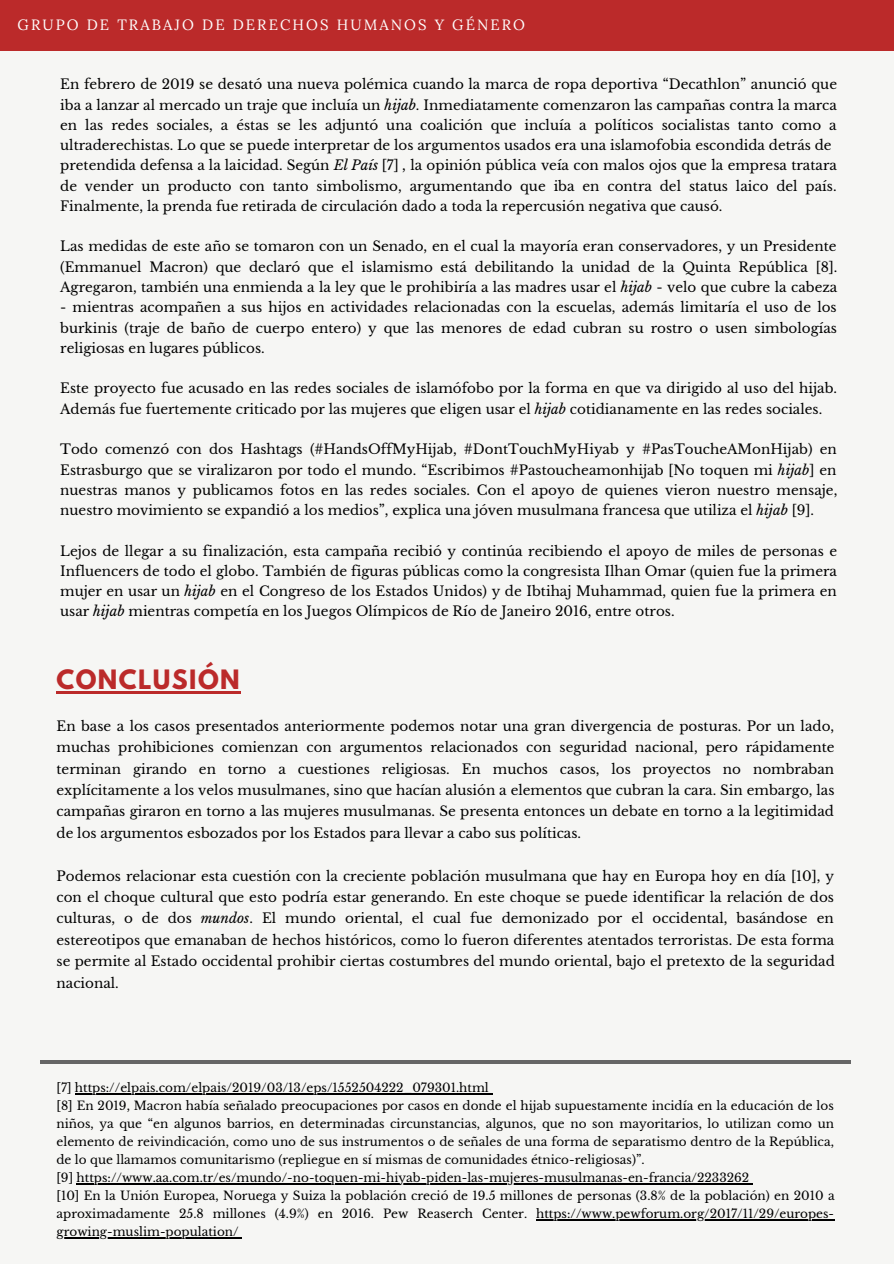
<style>
.page{position:relative;width:894px;height:1264px;background:#fff}
.page>*{position:absolute;margin:0;border:0;box-sizing:border-box;transform-origin:0 0}
.t1{font:700 23.7px "League Spartan";letter-spacing:.06em;color:#bb2a2a}
.t2{font:14.85px "Lora";letter-spacing:.14em;color:#fff}
.t3{font:13.5px/20.2px "Libre Baskerville";color:#000;text-align:justify}
.t4{font:12px/18px "Libre Baskerville";color:#000;text-align:justify}
.s1{font-style:italic}
</style>
<div class="page">
<div style="left:0;top:0;width:893px;height:1263px;background:#f6f6f4"></div>
<hr style="left:41px;top:1060px;width:809px;height:3px;background:#666">
<hr style="left:75px;top:1093px;width:413px;height:1px;background:#000">
<hr style="left:77px;top:1183px;width:672px;height:1px;background:#000">
<hr style="left:536px;top:1219px;width:298px;height:1px;background:#000">
<hr style="left:56px;top:1237px;width:183px;height:1px;background:#000">
<div style="left:0;top:0;width:893px;height:50px;background:#bb2a2a"></div>
<hr style="left:56px;top:691px;width:185px;height:2px;background:#bb2a2a">
<p class="t2" style="left:18px;top:15px;width:509px">GRUPO DE TRABAJO DE DERECHOS HUMANOS Y GÉNERO</p>
<p class="t3" style="left:60px;top:74px;width:778px">En febrero de 2019 se desató una nueva polémica cuando la marca de ropa deportiva “Decathlon” anunció que iba a lanzar al mercado un traje que incluía un <span class="s1">hijab</span>. Inmediatamente comenzaron las campañas contra la marca en las redes sociales, a éstas se les adjuntó una coalición que incluía a políticos socialistas tanto como a ultraderechistas. Lo que se puede interpretar de los argumentos usados era una islamofobia escondida detrás de</p>
<p class="t3" style="left:60px;top:155px;width:778px">pretendida defensa a la laicidad. Según <span class="s1">El País</span> [7] , la opinión pública veía con malos ojos que la empresa tratara de vender un producto con tanto simbolismo, argumentando que iba en contra del status laico del país.<br>Finalmente, la prenda fue retirada de circulación dado a toda la repercusión negativa que causó.</p>
<p class="t3" style="left:60px;top:236px;width:778px">Las medidas de este año se tomaron con un Senado, en el cual la mayoría eran conservadores, y un Presidente (Emmanuel Macron) que declaró que el islamismo está debilitando la unidad de la Quinta República [8].<br>Agregaron, también una enmienda a la ley que le prohibiría a las madres usar el <span class="s1">hijab</span> - velo que cubre la cabeza</p>
<p class="t3" style="left:60px;top:297px;width:778px">- mientras acompañen a sus hijos en actividades relacionadas con la escuelas, además limitaría el uso de los burkinis (traje de baño de cuerpo entero) y que las menores de edad cubran su rostro o usen simbologías religiosas en lugares públicos.</p>
<p class="t3" style="left:60px;top:378px;width:778px">Este proyecto fue acusado en las redes sociales de islamófobo por la forma en que va dirigido al uso del hijab.<br>Además fue fuertemente criticado por las mujeres que eligen usar el <span class="s1">hijab</span> cotidianamente en las redes sociales.</p>
<p class="t3" style="left:60px;top:439px;width:778px">Todo comenzó con dos Hashtags (#HandsOffMyHijab, #DontTouchMyHiyab y #PasToucheAMonHijab) en Estrasburgo que se viralizaron por todo el mundo. “Escribimos #Pastoucheamonhijab [No toquen mi <span class="s1">hijab</span>] en nuestras manos y publicamos fotos en las redes sociales. Con el apoyo de quienes vieron nuestro mensaje, nuestro movimiento se expandió a los medios”, explica una jóven musulmana francesa que utiliza el <span class="s1">hijab</span> [9].</p>
<p class="t3" style="left:60px;top:541px;width:778px">Lejos de llegar a su finalización, esta campaña recibió y continúa recibiendo el apoyo de miles de personas e Influencers de todo el globo. También de figuras públicas como la congresista Ilhan Omar (quien fue la primera mujer en usar un <span class="s1">hijab</span> en el Congreso de los Estados Unidos) y de Ibtihaj Muhammad, quien fue la primera en usar <span class="s1">hijab</span> mientras competía en los Juegos Olímpicos de Río de Janeiro 2016, entre otros.</p>
<p class="t1" style="left:56px;top:667px;width:185px">CONCLUSIÓN</p>
<p class="t3" style="left:56px;top:715px;width:779px;line-height:21.5px">En base a los casos presentados anteriormente podemos notar una gran divergencia de posturas. Por un lado, muchas prohibiciones comienzan con argumentos relacionados con seguridad nacional, pero rápidamente terminan girando en torno a cuestiones religiosas. En muchos casos, los proyectos no nombraban explícitamente a los velos musulmanes, sino que hacían alusión a elementos que cubran la cara. Sin embargo, las campañas giraron en torno a las mujeres musulmanas. Se presenta entonces un debate en torno a la legitimidad de los argumentos esbozados por los Estados para llevar a cabo sus políticas.</p>
<p class="t3" style="left:56px;top:865px;width:779px;line-height:21.5px">Podemos relacionar esta cuestión con la creciente población musulmana que hay en Europa hoy en día [10], y con el choque cultural que esto podría estar generando. En este choque se puede identificar la relación de dos culturas, o de dos <span class="s1">mundos</span>. El mundo oriental, el cual fue demonizado por el occidental, basándose en estereotipos que emanaban de hechos históricos, como lo fueron diferentes atentados terroristas. De esta forma se permite al Estado occidental prohibir ciertas costumbres del mundo oriental, bajo el pretexto de la seguridad nacional.</p>
<p class="t4" style="left:56px;top:1078px;width:433px">[7] https://elpais.com/elpais/2019/03/13/eps/1552504222_079301.html</p>
<p class="t4" style="left:56px;top:1096px;width:778px">[8] En 2019, Macron había señalado preocupaciones por casos en donde el hijab supuestamente incidía en la educación de los niños, ya que “en algunos barrios, en determinadas circunstancias, algunos, que no son mayoritarios, lo utilizan como un elemento de reivindicación, como uno de sus instrumentos o de señales de una forma de separatismo dentro de la República, de lo que llamamos comunitarismo (repliegue en sí mismas de comunidades étnico-religiosas)”.</p>
<p class="t4" style="left:56px;top:1168px;width:694px">[9] https://www.aa.com.tr/es/mundo/-no-toquen-mi-hiyab-piden-las-mujeres-musulmanas-en-francia/2233262</p>
<p class="t4" style="left:56px;top:1186px;width:779px">[10] En la Unión Europea, Noruega y Suiza la población creció de 19.5 millones de personas (3.8% de la población) en 2010 a aproximadamente 25.8 millones (4.9%) en 2016. Pew Reaserch Center. https://www.pewforum.org/2017/11/29/europes&shy;growing-muslim-population/</p>
</div>
